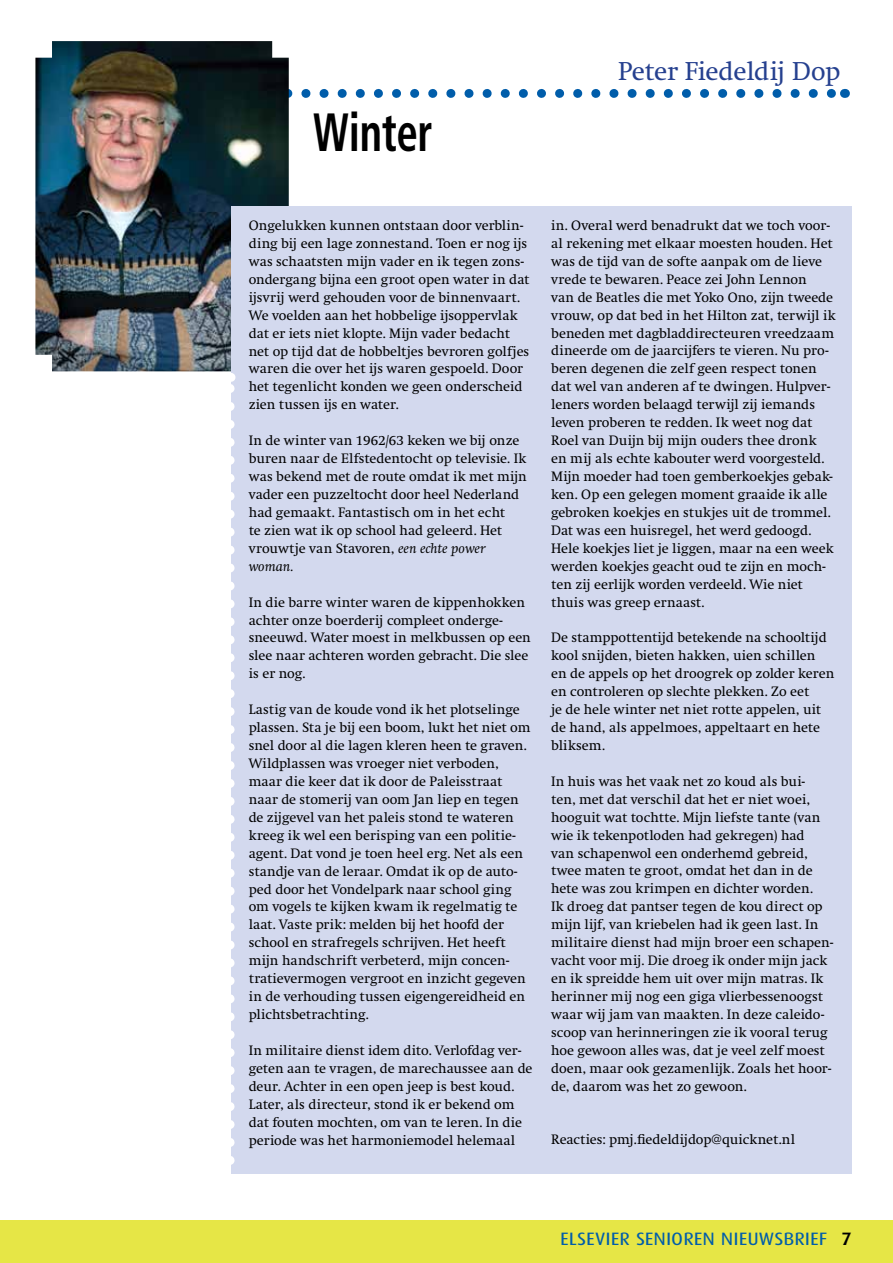
<style>
.page{position:relative;width:893px;height:1263px;background:#fff}
.page>*{position:absolute;margin:0;border:0;box-sizing:border-box;transform-origin:0 0}
.t1{font:700 condensed 53.85px "Frutiger";letter-spacing:-.01em;color:#000;scale:.8 1}
.t2{font:26.85px "Swift";letter-spacing:-.015em;color:#25408f}
.t3{font:18px "Dax Condensed";color:#005daa;scale:1.25 1}
.t4{font:14.25px/18px "Swift";color:#000}
.s1{font-style:italic}
.s2{font-weight:500;color:#000}
</style>
<div class="page">
<div style="left:0;top:1220px;width:893px;height:43px;background:#e6e646"></div>
<svg style="left:289px;top:89px;width:546px;height:9px"></svg>
<img style="left:35px;top:41px;width:254px;height:330px">
<div style="left:231px;top:206px;width:621px;height:968px;background:#d3d9ee"></div>
<svg style="left:231px;top:373px;width:4px;height:792px"></svg>
<h1 class="t1" style="left:313px;top:100px;width:151px">Winter</h1>
<h2 class="t2" style="left:618px;top:57px;width:224px">Peter Fiedeldij Dop</h2>
<p class="t4" style="left:249px;top:217px;width:282px">Ongelukken kunnen ontstaan door verblin&shy;ding bij een lage zonnestand. Toen er nog ijs was schaatsten mijn vader en ik tegen zons&shy;ondergang bijna een groot open water in dat ijsvrij werd gehouden voor de binnenvaart.<br>We voelden aan het hobbelige ijsoppervlak dat er iets niet klopte. Mijn vader bedacht net op tijd dat de hobbeltjes bevroren golfjes waren die over het ijs waren gespoeld. Door het tegenlicht konden we geen onderscheid zien tussen ijs en water.</p>
<p class="t4" style="left:249px;top:432px;width:280px">In de winter van 1962/63 keken we bij onze buren naar de Elfstedentocht op televisie. Ik was bekend met de route omdat ik met mijn vader een puzzeltocht door heel Nederland had gemaakt. Fantastisch om in het echt<br>te zien wat ik op school had geleerd. Het vrouwtje van Stavoren, <span class="s1">een echte power woman.</span></p>
<p class="t4" style="left:249px;top:593px;width:284px">In die barre winter waren de kippenhokken achter onze boerderij compleet onderge&shy;sneeuwd. Water moest in melkbussen op een slee naar achteren worden gebracht. Die slee is er nog.</p>
<p class="t4" style="left:249px;top:701px;width:283px">Lastig van de koude vond ik het plotselinge plassen. Sta je bij een boom, lukt het niet om snel door al die lagen kleren heen te graven.<br>Wildplassen was vroeger niet verboden, maar die keer dat ik door de Paleisstraat naar de stomerij van oom Jan liep en tegen de zijgevel van het paleis stond te wateren kreeg ik wel een berisping van een politie&shy;agent. Dat vond je toen heel erg. Net als een standje van de leraar. Omdat ik op de auto&shy;ped door het Vondelpark naar school ging om vogels te kijken kwam ik regelmatig te laat. Vaste prik: melden bij het hoofd der school en strafregels schrijven. Het heeft mijn handschrift verbeterd, mijn concen&shy;tratievermogen vergroot en inzicht gegeven in de verhouding tussen eigengereidheid en plichtsbetrachting.</p>
<p class="t4" style="left:249px;top:1041px;width:285px">In militaire dienst idem dito. Verlofdag ver&shy;geten aan te vragen, de marechaussee aan de deur. Achter in een open jeep is best koud.<br>Later, als directeur, stond ik er bekend om dat fouten mochten, om van te leren. In die periode was het harmoniemodel helemaal</p>
<p class="t4" style="left:551px;top:217px;width:286px">in. Overal werd benadrukt dat we toch voor&shy;al rekening met elkaar moesten houden. Het was de tijd van de softe aanpak om de lieve vrede te bewaren. Peace zei John Lennon<br>van de Beatles die met Yoko Ono, zijn tweede vrouw, op dat bed in het Hilton zat, terwijl ik beneden met dagbladdirecteuren vreedzaam dineerde om de jaarcijfers te vieren. Nu pro&shy;beren degenen die zelf geen respect tonen dat wel van anderen af te dwingen. Hulpver&shy;leners worden belaagd terwijl zij iemands leven proberen te redden. Ik weet nog dat Roel van Duijn bij mijn ouders thee dronk en mij als echte kabouter werd voorgesteld.<br>Mijn moeder had toen gemberkoekjes gebak&shy;ken. Op een gelegen moment graaide ik alle gebroken koekjes en stukjes uit de trommel.<br>Dat was een huisregel, het werd gedoogd.<br>Hele koekjes liet je liggen, maar na een week werden koekjes geacht oud te zijn en moch&shy;ten zij eerlijk worden verdeeld. Wie niet thuis was greep ernaast.</p>
<p class="t4" style="left:551px;top:629px;width:285px">De stamppottentijd betekende na schooltijd kool snijden, bieten hakken, uien schillen en de appels op het droogrek op zolder keren en controleren op slechte plekken. Zo eet<br>je de hele winter net niet rotte appelen, uit de hand, als appelmoes, appeltaart en hete bliksem.</p>
<p class="t4" style="left:551px;top:772px;width:283px">In huis was het vaak net zo koud als bui&shy;ten, met dat verschil dat het er niet woei, hooguit wat tochtte. Mijn liefste tante (van wie ik tekenpotloden had gekregen) had<br>van schapenwol een onderhemd gebreid, twee maten te groot, omdat het dan in de hete was zou krimpen en dichter worden.<br>Ik droeg dat pantser tegen de kou direct op mijn lijf, van kriebelen had ik geen last. In militaire dienst had mijn broer een schapen&shy;vacht voor mij. Die droeg ik onder mijn jack en ik spreidde hem uit over mijn matras. Ik herinner mij nog een giga vlierbessenoogst waar wij jam van maakten. In deze caleido&shy;scoop van herinneringen zie ik vooral terug hoe gewoon alles was, dat je veel zelf moest doen, maar ook gezamenlijk. Zoals het hoor&shy;de, daarom was het zo gewoon.</p>
<p class="t4" style="left:551px;top:1131px;width:245px">Reacties: pmj.fiedeldijdop@quicknet.nl</p>
<p class="t3" style="left:560px;top:1229px;width:235px">ELSEVIER SENIOREN NIEUWSBRIEF <span class="s2">7</span></p>
</div>
